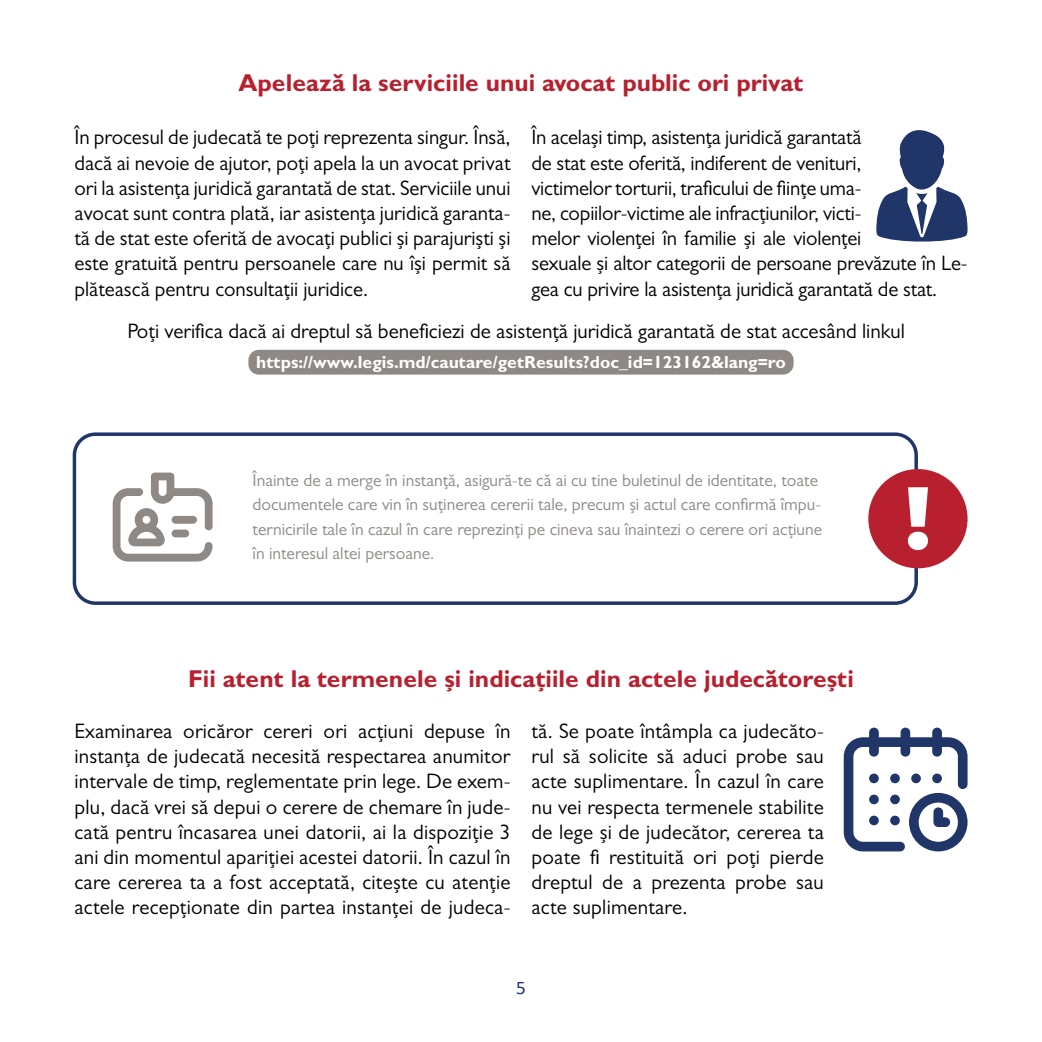
<style>
.page{position:relative;width:1042px;height:1042px;background:#fff}
.page>*{position:absolute;margin:0;border:0;box-sizing:border-box;transform-origin:0 0}
.t1{font:700 24.5px "Gill Sans";color:#b8202f}
.t2{font:21px/25.2px "Gill Sans";letter-spacing:-.01em;color:#000;text-align:justify}
.t3{font:19.25px "Calibri";color:#203568}
.t4{font:17.5px/24.5px "Gill Sans";color:#8e8985}
.t5{font:700 17.5px "Gill Sans";color:#fff}
</style>
<div class="page">
<div style="left:248px;top:350px;width:545px;height:25px;background:#8e8985;border-radius:10px"></div>
<div style="left:73px;top:432px;width:845px;height:173px;border:4px solid #203568;border-radius:21px"></div>
<svg style="left:876px;top:130px;width:92px;height:112px"></svg>
<div style="left:868px;top:469px;width:99px;height:99px;background:#b8202f;border-radius:50%"></div>
<svg style="left:908px;top:487px;width:20px;height:63px"></svg>
<svg style="left:113px;top:472px;width:100px;height:89px"></svg>
<svg style="left:844px;top:727px;width:123px;height:124px"></svg>
<p class="t1" style="left:238px;top:68px;width:566px">Apelează la serviciile unui avocat public ori privat</p>
<p class="t2" style="left:74px;top:125px;width:438px">În procesul de judecată te poți reprezenta singur. Însă, dacă ai nevoie de ajutor, poți apela la un avocat privat ori la asistența juridică garantată de stat. Serviciile unui avocat sunt contra plată, iar asistența juridică garanta&shy;tă de stat este oferită de avocați publici și parajuriști și este gratuită pentru persoanele care nu își permit să plătească pentru consultații juridice.</p>
<p class="t2" style="left:531px;top:125px;width:437px;text-align:left">În același timp, asistența juridică garantată<br>de stat este oferită, indiferent de venituri,<br>victimelor torturii, traficului de ființe uma-<br>ne, copiilor-victime ale infracțiunilor, victi-<br>melor violenței în familie și ale violenței<br>sexuale și altor categorii de persoane prevăzute în Le&shy;gea cu privire la asistenţa juridică garantată de stat.</p>
<p class="t2" style="left:127px;top:318px;width:779px">Poți verifica dacă ai dreptul să beneficiezi de asistență juridică garantată de stat accesând linkul</p>
<p class="t5" style="left:256px;top:351px;width:531px">https://www.legis.md/cautare/getResults?doc_id=123162&amp;lang=ro</p>
<p class="t4" style="left:253px;top:468px;width:571px">Înainte de a merge în instanță, asigură-te că ai cu tine buletinul de identitate, toate documentele care vin în suținerea cererii tale, precum și actul care confirmă împu&shy;ternicirile tale în cazul în care reprezinți pe cineva sau înaintezi o cerere ori acțiune în interesul altei persoane.</p>
<p class="t1" style="left:188px;top:664px;width:667px">Fii atent la termenele și indicațiile din actele judecătorești</p>
<p class="t2" style="left:74px;top:718px;width:438px">Examinarea oricăror cereri ori acțiuni depuse în instanța de judecată necesită respectarea anumitor intervale de timp, reglementate prin lege. De exem&shy;plu, dacă vrei să depui o cerere de chemare în jude&shy;cată pentru încasarea unei datorii, ai la dispoziție 3 ani din momentul apariției acestei datorii. În cazul în care cererea ta a fost acceptată, citește cu atenție actele recepționate din partea instanței de judeca-</p>
<p class="t2" style="left:531px;top:718px;width:294px">tă. Se poate întâmpla ca judecăto&shy;rul să solicite să aduci probe sau acte suplimentare. În cazul în care nu vei respecta termenele stabilite de lege și de judecător, cererea ta poate fi restituită ori poți pierde dreptul de a prezenta probe sau acte suplimentare.</p>
<p class="t3" style="left:516px;top:974px;width:11px">5</p>
</div>
